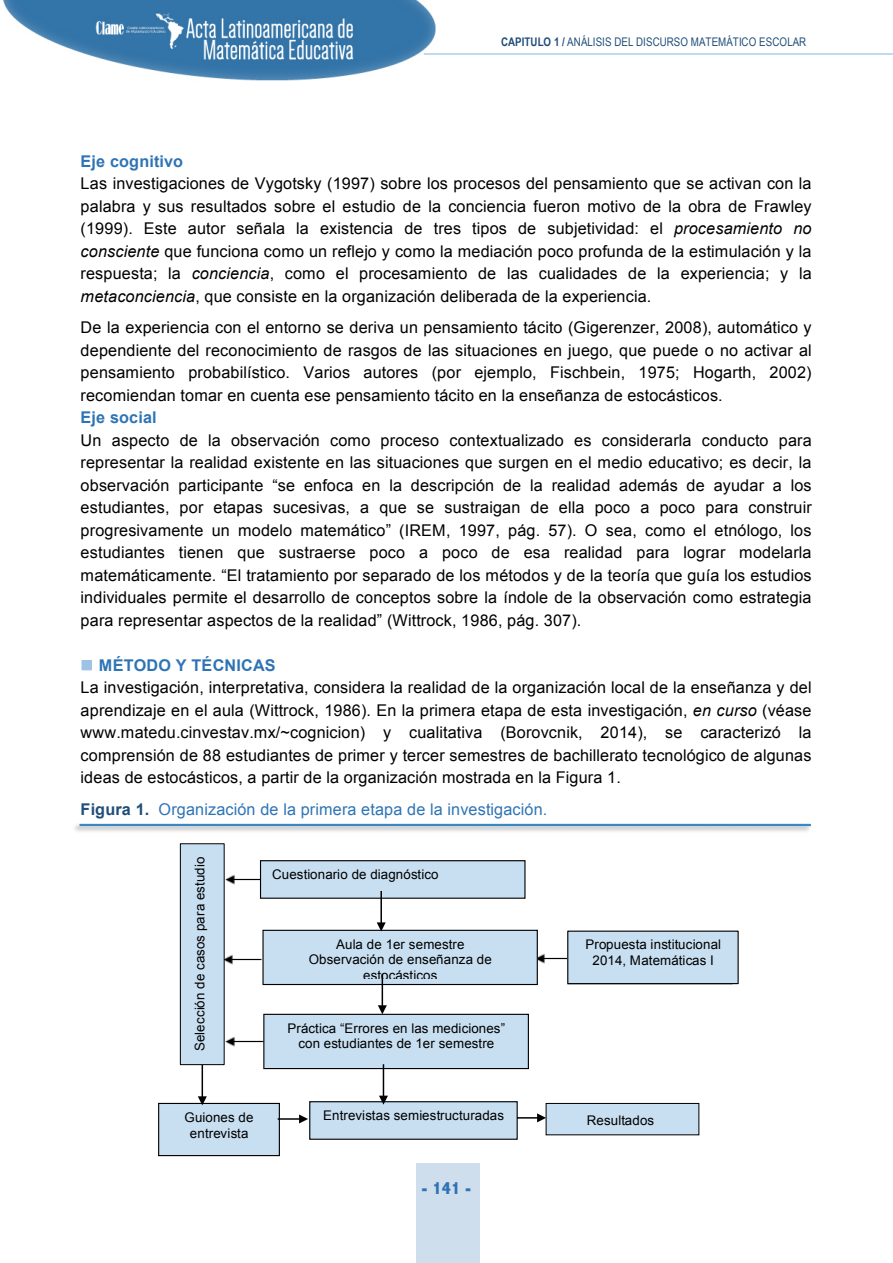
<style>
.page{position:relative;width:893px;height:1263px;background:#fff}
.page>*{position:absolute;margin:0;border:0;box-sizing:border-box;transform-origin:0 0}
.t1{font:800 condensed 18px "Abadi";color:#2e74b5}
.t2{font:16.2px/22.5px "Arial";letter-spacing:.01em;color:#000;text-align:justify}
.t3{font:16.2px "Arial";letter-spacing:.01em;color:#2e74b5}
.t4{font:700 16.2px "Arial";letter-spacing:.01em;color:#2e74b5}
.t5{font:13.35px/15.5px "Arial";letter-spacing:.01em;color:#000;text-align:center}
.t6{font:11.85px "Arial Narrow";color:#1f4e79}
.s1{font-weight:700}
.s2{font-style:italic}
.s3{color:#9cc2e5}
.s4{font-weight:700;color:#2e74b5}
.s5{font-weight:700;color:#1f4e79}
</style>
<div class="page">
<div style="left:416px;top:1163px;width:64px;height:100px;background:#cfdeec"></div>
<img style="left:3px;top:0;width:433px;height:81px">
<hr style="left:424px;top:53px;width:468px;height:2px;background:#acceeb">
<img style="left:225px;top:874px;width:35px;height:11px">
<img style="left:225px;top:1036px;width:38px;height:11px">
<img style="left:538px;top:953px;width:29px;height:11px">
<img style="left:225px;top:954px;width:37px;height:11px">
<hr style="left:516px;top:1117px;width:27px;height:2px;background:#000">
<svg style="left:537px;top:1113px;width:9px;height:9px"></svg>
<hr style="left:80px;top:824px;width:731px;height:2px;background:#3988c3">
<div style="left:568px;top:931px;width:170px;height:53px;background:#c8dff1"></div>
<div style="left:567px;top:931px;width:172px;height:53px;border:1px solid #000"></div>
<img style="left:568px;top:937px;width:170px;height:41px">
<div style="left:260px;top:861px;width:265px;height:37px;background:#c8dff1"></div>
<div style="left:260px;top:860px;width:265px;height:39px;border:1px solid #000"></div>
<img style="left:261px;top:867px;width:263px;height:25px">
<div style="left:264px;top:1014px;width:264px;height:55px;background:#c8dff1"></div>
<div style="left:263px;top:1014px;width:266px;height:55px;border:1px solid #000"></div>
<img style="left:264px;top:1020px;width:264px;height:43px">
<div style="left:159px;top:1103px;width:120px;height:53px;background:#c8dff1"></div>
<div style="left:158px;top:1103px;width:122px;height:53px;border:1px solid #000"></div>
<img style="left:159px;top:1109px;width:120px;height:41px">
<div style="left:310px;top:1102px;width:207px;height:37px;background:#c8dff1"></div>
<div style="left:309px;top:1101px;width:209px;height:39px;border:1px solid #000"></div>
<img style="left:516px;top:1108px;width:1px;height:25px">
<div style="left:263px;top:930px;width:274px;height:55px;background:#c8dff1"></div>
<div style="left:262px;top:930px;width:276px;height:55px;border:1px solid #000"></div>
<img style="left:381px;top:936px;width:156px;height:42px">
<div style="left:180px;top:844px;width:44px;height:221px;background:#c8dff1"></div>
<div style="left:180px;top:843px;width:45px;height:222px;border:1px solid #000"></div>
<img style="left:181px;top:850px;width:43px;height:209px">
<div style="left:546px;top:1103px;width:153px;height:32px;background:#c8dff1"></div>
<div style="left:546px;top:1103px;width:153px;height:32px;border:1px solid #000"></div>
<hr style="left:202px;top:1065px;width:1px;height:37px;background:#000">
<svg style="left:198px;top:1096px;width:9px;height:9px"></svg>
<hr style="left:380px;top:891px;width:2px;height:37px;background:#000">
<svg style="left:377px;top:922px;width:9px;height:9px"></svg>
<hr style="left:382px;top:974px;width:1px;height:37px;background:#000">
<svg style="left:378px;top:1005px;width:9px;height:9px"></svg>
<hr style="left:383px;top:1064px;width:1px;height:38px;background:#000">
<svg style="left:379px;top:1096px;width:9px;height:9px"></svg>
<hr style="left:278px;top:1118px;width:27px;height:2px;background:#000">
<svg style="left:299px;top:1114px;width:9px;height:9px"></svg>
<p class="t6" style="left:501px;top:35px;width:307px"><span class="s1">CAPITULO 1 /</span> ANÁLISIS DEL DISCURSO MATEMÁTICO ESCOLAR</p>
<p class="t4" style="left:81px;top:152px;width:104px">Eje cognitivo</p>
<p class="t2" style="left:81px;top:172px;width:732px">Las investigaciones de Vygotsky (1997) sobre los procesos del pensamiento que se activan con la palabra y sus resultados sobre el estudio de la conciencia fueron motivo de la obra de Frawley (1999). Este autor señala la existencia de tres tipos de subjetividad: el <span class="s2">procesamiento no consciente</span> que funciona como un reflejo y como la mediación poco profunda de la estimulación y la respuesta; la <span class="s2">conciencia</span>, como el procesamiento de las cualidades de la experiencia; y la <span class="s2">metaconciencia</span>, que consiste en la organización deliberada de la experiencia.</p>
<p class="t2" style="left:81px;top:316px;width:733px">De la experiencia con el entorno se deriva un pensamiento tácito (Gigerenzer, 2008), automático y dependiente del reconocimiento de rasgos de las situaciones en juego, que puede o no activar al pensamiento probabilístico. Varios autores (por ejemplo, Fischbein, 1975; Hogarth, 2002) recomiendan tomar en cuenta ese pensamiento tácito en la enseñanza de estocásticos.</p>
<p class="t4" style="left:81px;top:409px;width:78px">Eje social</p>
<p class="t2" style="left:81px;top:429px;width:732px">Un aspecto de la observación como proceso contextualizado es considerarla conducto para representar la realidad existente en las situaciones que surgen en el medio educativo; es decir, la observación participante “se enfoca en la descripción de la realidad además de ayudar a los estudiantes, por etapas sucesivas, a que se sustraigan de ella poco a poco para construir progresivamente un modelo matemático” (IREM, 1997, pág. 57). O sea, como el etnólogo, los estudiantes tienen que sustraerse poco a poco de esa realidad para lograr modelarla matemáticamente. “El tratamiento por separado de los métodos y de la teoría que guía los estudios individuales permite el desarrollo de conceptos sobre la índole de la observación como estrategia para representar aspectos de la realidad” (Wittrock, 1986, pág. 307).</p>
<p class="t2" style="left:81px;top:654px;width:732px;text-align:left"><span class="s3">■</span> <span class="s4">MÉTODO Y TÉCNICAS<br></span>La investigación, interpretativa, considera la realidad de la organización local de la enseñanza y del aprendizaje en el aula (Wittrock, 1986). En la primera etapa de esta investigación, <span class="s2">en curso</span> (véase www.matedu.cinvestav.mx/~cognicion) y cualitativa (Borovcnik, 2014), se caracterizó la comprensión de 88 estudiantes de primer y tercer semestres de bachillerato tecnológico de algunas ideas de estocásticos, a partir de la organización mostrada en la Figura 1.</p>
<p class="t3" style="left:81px;top:800px;width:468px"><span class="s5">Figura 1.</span> Organización de la primera etapa de la investigación.</p>
<p class="t5" style="left:192px;top:1051px;width:196px;rotate:-90deg">Selección de casos para estudio</p>
<p class="t5" style="left:272px;top:867px;width:168px">Cuestionario de diagnóstico</p>
<p class="t5" style="left:309px;top:937px;width:185px">Aula de 1er semestre<br>Observación de enseñanza de estocásticos</p>
<p class="t5" style="left:288px;top:1020px;width:219px">Práctica “Errores en las mediciones” con estudiantes de 1er semestre</p>
<p class="t5" style="left:185px;top:1110px;width:70px">Guiones de entrevista</p>
<p class="t5" style="left:323px;top:1108px;width:182px">Entrevistas semiestructuradas</p>
<p class="t1" style="left:421px;top:1178px;width:52px">- 141 -</p>
<p class="t5" style="left:585px;top:937px;width:137px">Propuesta institucional<br>2014, Matemáticas I</p>
<p class="t5" style="left:587px;top:1112px;width:69px">Resultados</p>
</div>
